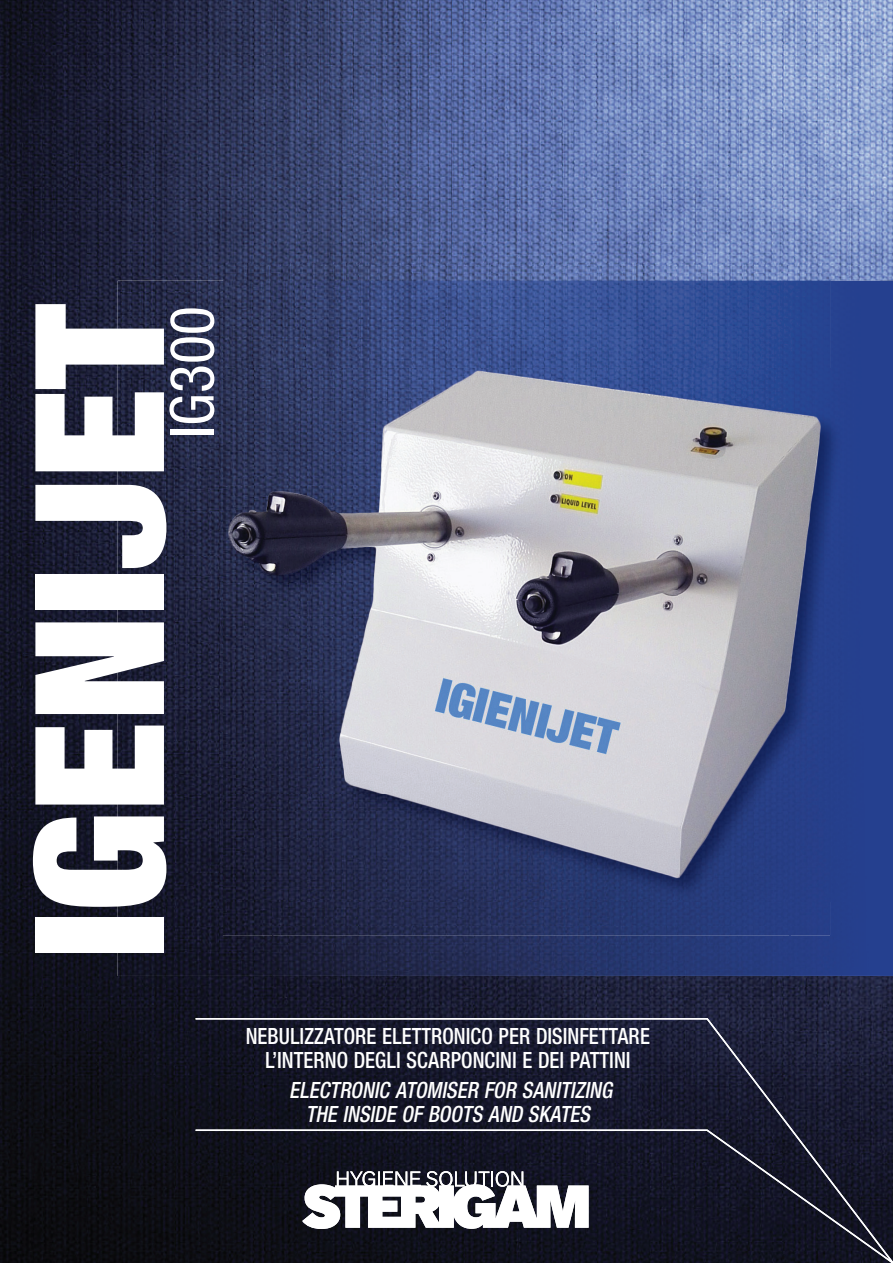
<style>
.page{position:relative;width:893px;height:1263px;background:#fff}
.page>*{position:absolute;margin:0;border:0;box-sizing:border-box;transform-origin:0 0}
.t1{font:900 condensed 180px "Helvetica Neue LT Std";color:#fff}
.t2{font:500 condensed 64.95px "Nimbus San Nov T";color:#fff}
.t3{font:600 condensed 24px/24px "Nimbus San Nov T";color:#fff;text-align:center;scale:.93 1}
.t4{font:italic 600 condensed 24px/24px "Nimbus San Nov T";color:#fff;text-align:center;scale:.93 1}
</style>
<div class="page">
<img style="left:0;top:0;width:893px;height:1263px">
<div style="left:830px;top:281px;width:63px;height:106px;background:#25408f"></div>
<img style="left:118px;top:281px;width:154px;height:695px">
<div style="left:842px;top:387px;width:51px;height:589px;background:#25408f"></div>
<div style="left:790px;top:901px;width:52px;height:75px;background:#263e87"></div>
<img style="left:272px;top:935px;width:518px;height:41px">
<svg style="left:194px;top:1017px;width:699px;height:246px;background:#262837"></svg>
<img style="left:273px;top:369px;width:570px;height:532px">
<img style="left:223px;top:264px;width:607px;height:117px">
<img style="left:223px;top:381px;width:50px;height:554px">
<img style="left:272px;top:900px;width:558px;height:35px">
<h1 class="t1" style="left:-3px;top:958px;width:655px;rotate:-90deg">IGENIJET</h1>
<h2 class="t2" style="left:169px;top:438px;width:134px;rotate:-90deg">IG300</h2>
<p class="t3" style="left:246px;top:1024px;width:436px">NEBULIZZATORE ELETTRONICO PER DISINFETTARE<br>L’INTERNO DEGLI SCARPONCINI E DEI PATTINI</p>
<p class="t4" style="left:289px;top:1078px;width:349px">ELECTRONIC ATOMISER FOR SANITIZING<br>THE INSIDE OF BOOTS AND SKATES</p>
</div>
